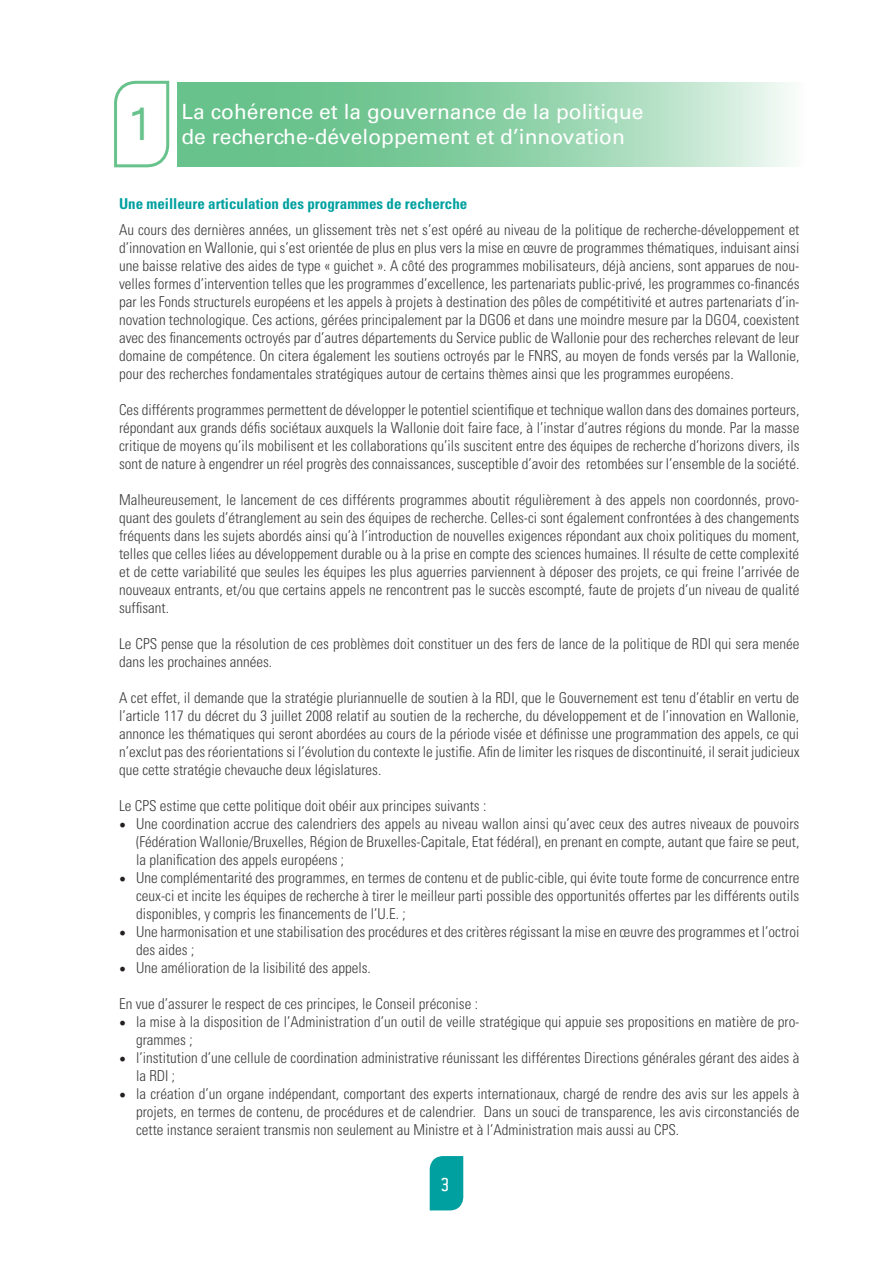
<style>
.page{position:relative;width:893px;height:1263px;background:#fff}
.page>*{position:absolute;margin:0;border:0;box-sizing:border-box;transform-origin:0 0}
.t1{font:600 45px "Aldo";color:#68c28b}
.t2{font:21px/25.2px "Univers LT Std";color:#fff}
.t3{font:600 18px "Aldo";color:#fff}
.Body{font:300 condensed 15px/18px "Univers LT Std";color:#3e3e3f;text-align:justify}
.t4{font:700 condensed 15px "Univers LT Std";color:#00a0a0}
.s1{font-family:"Minion Pro";font-weight:400;font-stretch:normal;font-size:18px;color:#231f20}
</style>
<div class="page">
<div style="left:430px;top:1156px;width:33px;height:54px;background:#00a0a0"></div>
<svg style="left:114px;top:80px;width:56px;height:88px"></svg>
<svg style="left:177px;top:82px;width:613px;height:84px;background:#92d2ab"></svg>
<p class="t1" style="left:133px;top:99px;width:17px">1</p>
<h2 class="t2" style="left:181px;top:99px;width:464px">La cohérence et la gouvernance de la politique de recherche-développement et d’innovation</h2>
<p class="t4" style="left:119px;top:194px;width:350px">Une meilleure articulation des programmes de recherche</p>
<p class="Body" style="left:119px;top:221px;width:682px">Au cours des dernières années, un glissement très net s’est opéré au niveau de la politique de recherche-développement et d’innovation en Wallonie, qui s’est orientée de plus en plus vers la mise en œuvre de programmes thématiques, induisant ainsi une baisse relative des aides de type « guichet ». A côté des programmes mobilisateurs, déjà anciens, sont apparues de nou&shy;velles formes d’intervention telles que les programmes d’excellence, les partenariats public-privé, les programmes co-financés par les Fonds structurels européens et les appels à projets à destination des pôles de compétitivité et autres partenariats d’in&shy;novation technologique. Ces actions, gérées principalement par la DGO6 et dans une moindre mesure par la DGO4, coexistent avec des financements octroyés par d’autres départements du Service public de Wallonie pour des recherches relevant de leur domaine de compétence. On citera également les soutiens octroyés par le FNRS, au moyen de fonds versés par la Wallonie, pour des recherches fondamentales stratégiques autour de certains thèmes ainsi que les programmes européens.</p>
<p class="Body" style="left:119px;top:401px;width:682px">Ces différents programmes permettent de développer le potentiel scientifique et technique wallon dans des domaines porteurs, répondant aux grands défis sociétaux auxquels la Wallonie doit faire face, à l’instar d’autres régions du monde. Par la masse critique de moyens qu’ils mobilisent et les collaborations qu’ils suscitent entre des équipes de recherche d’horizons divers, ils sont de nature à engendrer un réel progrès des connaissances, susceptible d’avoir des retombées sur l’ensemble de la société.</p>
<p class="Body" style="left:119px;top:491px;width:682px">Malheureusement, le lancement de ces différents programmes aboutit régulièrement à des appels non coordonnés, provo&shy;quant des goulets d’étranglement au sein des équipes de recherche. Celles-ci sont également confrontées à des changements fréquents dans les sujets abordés ainsi qu’à l’introduction de nouvelles exigences répondant aux choix politiques du moment, telles que celles liées au développement durable ou à la prise en compte des sciences humaines. Il résulte de cette complexité et de cette variabilité que seules les équipes les plus aguerries parviennent à déposer des projets, ce qui freine l’arrivée de nouveaux entrants, et/ou que certains appels ne rencontrent pas le succès escompté, faute de projets d’un niveau de qualité suffisant.</p>
<p class="Body" style="left:119px;top:635px;width:682px">Le CPS pense que la résolution de ces problèmes doit constituer un des fers de lance de la politique de RDI qui sera menée dans les prochaines années.</p>
<p class="Body" style="left:119px;top:689px;width:682px">A cet effet, il demande que la stratégie pluriannuelle de soutien à la RDI, que le Gouvernement est tenu d’établir en vertu de l’article 117 du décret du 3 juillet 2008 relatif au soutien de la recherche, du développement et de l’innovation en Wallonie, annonce les thématiques qui seront abordées au cours de la période visée et définisse une programmation des appels, ce qui n’exclut pas des réorientations si l’évolution du contexte le justifie. Afin de limiter les risques de discontinuité, il serait judicieux que cette stratégie chevauche deux législatures.</p>
<p class="Body" style="left:119px;top:797px;width:369px">Le CPS estime que cette politique doit obéir aux principes suivants :</p>
<p class="Body" style="left:136px;top:815px;width:665px;text-indent:-17px"><span class="s1">•</span> Une coordination accrue des calendriers des appels au niveau wallon ainsi qu’avec ceux des autres niveaux de pouvoirs (Fédération Wallonie/Bruxelles, Région de Bruxelles-Capitale, Etat fédéral), en prenant en compte, autant que faire se peut, la planification des appels européens ;</p>
<p class="Body" style="left:136px;top:869px;width:665px;text-indent:-17px"><span class="s1">•</span> Une complémentarité des programmes, en termes de contenu et de public-cible, qui évite toute forme de concurrence entre ceux-ci et incite les équipes de recherche à tirer le meilleur parti possible des opportunités offertes par les différents outils disponibles, y compris les financements de l’U.E. ;</p>
<p class="Body" style="left:136px;top:923px;width:665px;text-indent:-17px"><span class="s1">•</span> Une harmonisation et une stabilisation des procédures et des critères régissant la mise en œuvre des programmes et l’octroi des aides ;</p>
<p class="Body" style="left:119px;top:959px;width:253px"><span class="s1">•</span> Une amélioration de la lisibilité des appels.</p>
<p class="Body" style="left:119px;top:995px;width:360px">En vue d’assurer le respect de ces principes, le Conseil préconise :</p>
<p class="Body" style="left:136px;top:1013px;width:665px;text-indent:-17px"><span class="s1">•</span> la mise à la disposition de l’Administration d’un outil de veille stratégique qui appuie ses propositions en matière de pro&shy;grammes ;</p>
<p class="Body" style="left:136px;top:1049px;width:665px;text-indent:-17px"><span class="s1">•</span> l’institution d’une cellule de coordination administrative réunissant les différentes Directions générales gérant des aides à la RDI ;</p>
<p class="Body" style="left:136px;top:1085px;width:665px;text-indent:-17px"><span class="s1">•</span> la création d’un organe indépendant, comportant des experts internationaux, chargé de rendre des avis sur les appels à projets, en termes de contenu, de procédures et de calendrier. Dans un souci de transparence, les avis circonstanciés de cette instance seraient transmis non seulement au Ministre et à l’Administration mais aussi au CPS.</p>
<p class="t3" style="left:442px;top:1174px;width:9px">3</p>
</div>
